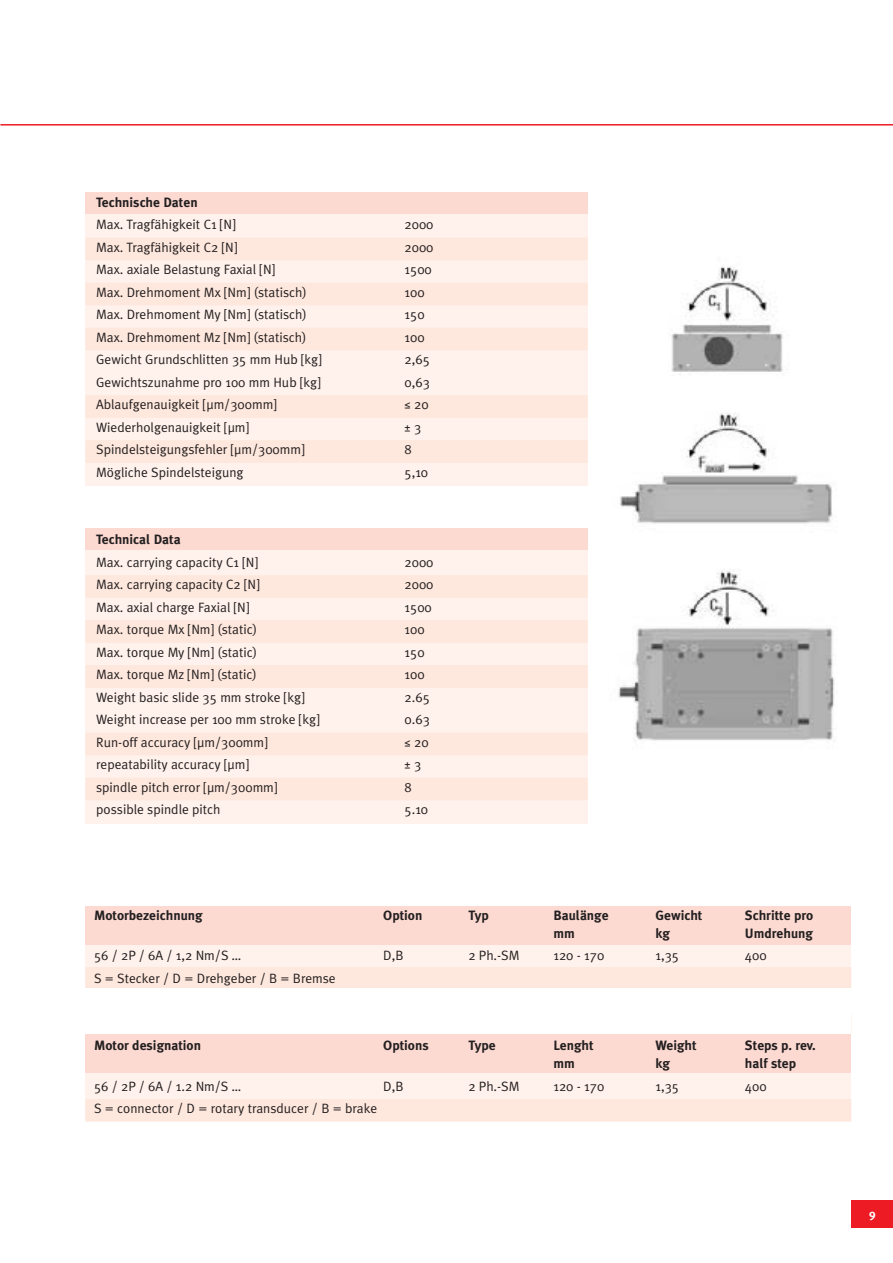
<style>
.page{position:relative;width:893px;height:1263px;background:#fff}
.page>*{position:absolute;margin:0;border:0;box-sizing:border-box;transform-origin:0 0}
.t1{font:13.5px "Meta Plus Normal";color:#231f20}
.t2{font:700 13.5px "Meta Plus";color:#231f20}
.t3{font:700 12px "Meta Plus";color:#fff}
</style>
<div class="page">
<div style="left:851px;top:1201px;width:41px;height:27px;background:#ed1c24"></div>
<hr style="left:1px;top:124px;width:891px;height:2px;background:#ed1c24">
<img style="left:618px;top:267px;width:217px;height:474px">
<div style="left:85px;top:196px;width:502px;height:627px;background:#fff1eb"></div>
<div style="left:85px;top:238px;width:502px;height:22px;background:#fee7dc"></div>
<div style="left:85px;top:283px;width:502px;height:22px;background:#fee7dc"></div>
<div style="left:85px;top:328px;width:502px;height:22px;background:#fee7dc"></div>
<div style="left:85px;top:395px;width:502px;height:23px;background:#fee7dc"></div>
<div style="left:85px;top:440px;width:502px;height:23px;background:#fee7dc"></div>
<div style="left:85px;top:575px;width:502px;height:23px;background:#fee7dc"></div>
<div style="left:85px;top:620px;width:502px;height:23px;background:#fee7dc"></div>
<div style="left:85px;top:665px;width:502px;height:23px;background:#fee7dc"></div>
<div style="left:85px;top:733px;width:502px;height:22px;background:#fee7dc"></div>
<div style="left:85px;top:778px;width:502px;height:22px;background:#fee7dc"></div>
<div style="left:85px;top:193px;width:502px;height:21px;background:#fcd9d1"></div>
<div style="left:85px;top:486px;width:502px;height:47px;background:#fff"></div>
<div style="left:85px;top:529px;width:502px;height:21px;background:#fcd9d1"></div>
<div style="left:85px;top:909px;width:766px;height:211px;background:#fff1eb"></div>
<div style="left:85px;top:967px;width:766px;height:23px;background:#fee7dc"></div>
<div style="left:85px;top:1099px;width:766px;height:23px;background:#fee7dc"></div>
<div style="left:85px;top:906px;width:766px;height:38px;background:#fcd9d1"></div>
<div style="left:85px;top:988px;width:766px;height:47px;background:#fff"></div>
<div style="left:85px;top:1035px;width:766px;height:38px;background:#fcd9d1"></div>
<p class="t2" style="left:96px;top:196px;width:103px">Technische Daten</p>
<p class="t1" style="left:96px;top:219px;width:141px">Max. Tragfähigkeit C1 [N]</p>
<p class="t1" style="left:404px;top:219px;width:30px">2000</p>
<p class="t1" style="left:96px;top:242px;width:143px">Max. Tragfähigkeit C2 [N]</p>
<p class="t1" style="left:404px;top:242px;width:30px">2000</p>
<p class="t1" style="left:96px;top:264px;width:180px">Max. axiale Belastung Faxial [N]</p>
<p class="t1" style="left:404px;top:264px;width:29px">1500</p>
<p class="t1" style="left:96px;top:287px;width:212px">Max. Drehmoment Mx [Nm] (statisch)</p>
<p class="t1" style="left:404px;top:287px;width:21px">100</p>
<p class="t1" style="left:96px;top:309px;width:212px">Max. Drehmoment My [Nm] (statisch)</p>
<p class="t1" style="left:404px;top:309px;width:21px">150</p>
<p class="t1" style="left:96px;top:332px;width:212px">Max. Drehmoment Mz [Nm] (statisch)</p>
<p class="t1" style="left:404px;top:332px;width:21px">100</p>
<p class="t1" style="left:96px;top:354px;width:227px">Gewicht Grundschlitten 35 mm Hub [kg]</p>
<p class="t1" style="left:404px;top:354px;width:27px">2,65</p>
<p class="t1" style="left:96px;top:377px;width:226px">Gewichtszunahme pro 100 mm Hub [kg]</p>
<p class="t1" style="left:404px;top:377px;width:27px">0,63</p>
<p class="t1" style="left:96px;top:399px;width:182px">Ablaufgenauigkeit [µm/300mm]</p>
<p class="t1" style="left:404px;top:399px;width:25px">≤ 20</p>
<p class="t1" style="left:96px;top:422px;width:154px">Wiederholgenauigkeit [µm]</p>
<p class="t1" style="left:404px;top:422px;width:18px">± 3</p>
<p class="t1" style="left:96px;top:444px;width:210px">Spindelsteigungsfehler [µm/300mm]</p>
<p class="t1" style="left:404px;top:444px;width:9px">8</p>
<p class="t1" style="left:96px;top:467px;width:149px">Mögliche Spindelsteigung</p>
<p class="t1" style="left:404px;top:467px;width:25px">5,10</p>
<p class="t2" style="left:96px;top:534px;width:86px">Technical Data</p>
<p class="t1" style="left:96px;top:557px;width:163px">Max. carrying capacity C1 [N]</p>
<p class="t1" style="left:404px;top:557px;width:30px">2000</p>
<p class="t1" style="left:96px;top:579px;width:165px">Max. carrying capacity C2 [N]</p>
<p class="t1" style="left:404px;top:579px;width:30px">2000</p>
<p class="t1" style="left:96px;top:602px;width:155px">Max. axial charge Faxial [N]</p>
<p class="t1" style="left:404px;top:602px;width:29px">1500</p>
<p class="t1" style="left:96px;top:624px;width:162px">Max. torque Mx [Nm] (static)</p>
<p class="t1" style="left:404px;top:624px;width:21px">100</p>
<p class="t1" style="left:96px;top:647px;width:162px">Max. torque My [Nm] (static)</p>
<p class="t1" style="left:404px;top:647px;width:21px">150</p>
<p class="t1" style="left:96px;top:669px;width:162px">Max. torque Mz [Nm] (static)</p>
<p class="t1" style="left:404px;top:669px;width:21px">100</p>
<p class="t1" style="left:96px;top:692px;width:210px">Weight basic slide 35 mm stroke [kg]</p>
<p class="t1" style="left:404px;top:692px;width:27px">2.65</p>
<p class="t1" style="left:96px;top:714px;width:225px">Weight increase per 100 mm stroke [kg]</p>
<p class="t1" style="left:404px;top:714px;width:27px">0.63</p>
<p class="t1" style="left:96px;top:737px;width:173px">Run-off accuracy [µm/300mm]</p>
<p class="t1" style="left:404px;top:737px;width:25px">≤ 20</p>
<p class="t1" style="left:96px;top:759px;width:154px">repeatability accuracy [µm]</p>
<p class="t1" style="left:404px;top:759px;width:18px">± 3</p>
<p class="t1" style="left:96px;top:782px;width:183px">spindle pitch error [µm/300mm]</p>
<p class="t1" style="left:404px;top:782px;width:9px">8</p>
<p class="t1" style="left:96px;top:804px;width:126px">possible spindle pitch</p>
<p class="t1" style="left:404px;top:804px;width:25px">5.10</p>
<p class="t2" style="left:94px;top:910px;width:110px">Motorbezeichnung</p>
<p class="t2" style="left:383px;top:910px;width:41px">Option</p>
<p class="t2" style="left:468px;top:910px;width:22px">Typ</p>
<p class="t2" style="left:553px;top:910px;width:57px">Baulänge</p>
<p class="t2" style="left:655px;top:910px;width:48px">Gewicht</p>
<p class="t2" style="left:745px;top:910px;width:70px">Schritte pro</p>
<p class="t2" style="left:553px;top:928px;width:23px">mm</p>
<p class="t2" style="left:655px;top:928px;width:16px">kg</p>
<p class="t2" style="left:745px;top:928px;width:70px">Umdrehung</p>
<p class="t1" style="left:94px;top:951px;width:149px">56 / 2P / 6A / 1,2 Nm/S …</p>
<p class="t1" style="left:383px;top:951px;width:22px">D,B</p>
<p class="t1" style="left:468px;top:951px;width:53px">2 Ph.-SM</p>
<p class="t1" style="left:553px;top:951px;width:52px">120 - 170</p>
<p class="t1" style="left:655px;top:951px;width:25px">1,35</p>
<p class="t1" style="left:745px;top:951px;width:23px">400</p>
<p class="t1" style="left:94px;top:973px;width:243px">S = Stecker / D = Drehgeber / B = Bremse</p>
<p class="t2" style="left:94px;top:1040px;width:109px">Motor designation</p>
<p class="t2" style="left:383px;top:1040px;width:47px">Options</p>
<p class="t2" style="left:468px;top:1040px;width:29px">Type</p>
<p class="t2" style="left:553px;top:1040px;width:41px">Lenght</p>
<p class="t2" style="left:655px;top:1040px;width:43px">Weight</p>
<p class="t2" style="left:745px;top:1040px;width:72px">Steps p. rev.</p>
<p class="t2" style="left:553px;top:1058px;width:23px">mm</p>
<p class="t2" style="left:655px;top:1058px;width:16px">kg</p>
<p class="t2" style="left:745px;top:1058px;width:53px">half step</p>
<p class="t1" style="left:94px;top:1081px;width:149px">56 / 2P / 6A / 1.2 Nm/S …</p>
<p class="t1" style="left:383px;top:1081px;width:22px">D,B</p>
<p class="t1" style="left:468px;top:1081px;width:53px">2 Ph.-SM</p>
<p class="t1" style="left:553px;top:1081px;width:52px">120 - 170</p>
<p class="t1" style="left:655px;top:1081px;width:25px">1,35</p>
<p class="t1" style="left:745px;top:1081px;width:23px">400</p>
<p class="t1" style="left:94px;top:1104px;width:285px">S = connector / D = rotary transducer / B = brake</p>
<p class="t3" style="left:869px;top:1209px;width:8px">9</p>
</div>
